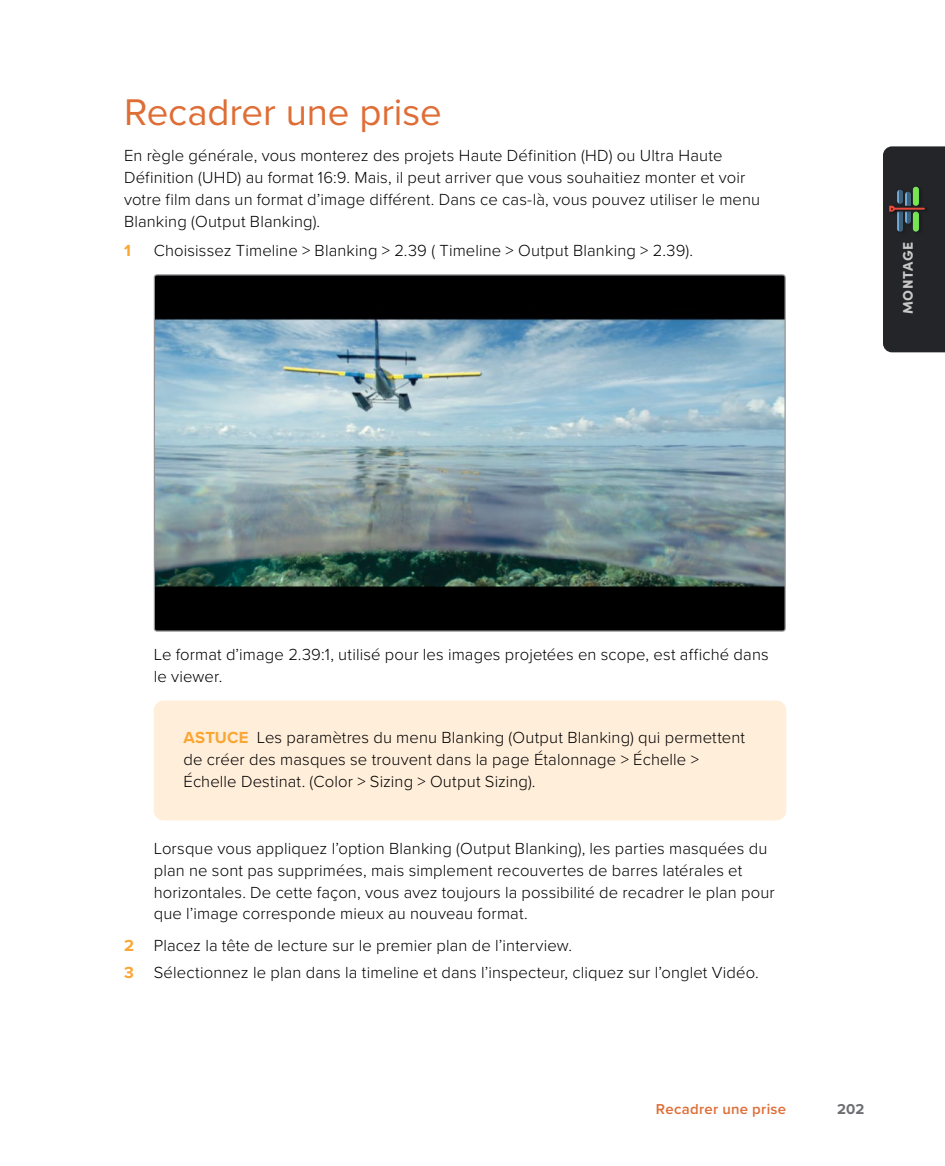
<style>
.page{position:relative;width:945px;height:1166px;background:#fff}
.page>*{position:absolute;margin:0;border:0;box-sizing:border-box;transform-origin:0 0}
.t1{font:38.5px "Proxima Nova";letter-spacing:-.005em;color:#df6d36}
.t2{font:300 16.62px/21.9px "Proxima Nova";letter-spacing:.005em;color:#000}
.t3{font:700 16.62px "Proxima Nova";color:#faa634}
.t4{font:600 14.88px "Proxima Nova";letter-spacing:.02em;color:#df6d36}
.t5{font:700 14.88px "Proxima Nova";color:#6d6e71}
.t6{font:900 14px "Sofia Pro";letter-spacing:.04em;color:#c8c8c8}
.s1{font-weight:700;color:#faa634}
</style>
<div class="page">
<div style="left:154px;top:700px;width:632px;height:120px;background:#ffeeda;border-radius:10px"></div>
<img style="left:154px;top:276px;width:630px;height:355px">
<svg style="left:883px;top:146px;width:62px;height:206px;background:#282b2d"></svg>
<h1 class="t1" style="left:124px;top:83px;width:319px">Recadrer une prise</h1>
<p class="t2" style="left:124px;top:144px;width:638px">En règle générale, vous monterez des projets Haute Définition (HD) ou Ultra Haute Définition (UHD) au format 16:9. Mais, il peut arriver que vous souhaitiez monter et voir votre film dans un format d’image différent. Dans ce cas-là, vous pouvez utiliser le menu Blanking (Output Blanking).</p>
<p class="t3" style="left:124px;top:238px;width:8px">1</p>
<p class="t2" style="left:154px;top:239px;width:541px">Choisissez Timeline &gt; Blanking &gt; 2.39 ( Timeline &gt; Output Blanking &gt; 2.39).</p>
<p class="t6" style="left:897px;top:314px;width:73px;rotate:-90deg">MONTAGE</p>
<p class="t2" style="left:154px;top:642px;width:616px">Le format d’image 2.39:1, utilisé pour les images projetées en scope, est affiché dans le viewer.</p>
<p class="t2" style="left:184px;top:726px;width:563px"><span class="s1">ASTUCE</span> Les paramètres du menu Blanking (Output Blanking) qui permettent de créer des masques se trouvent dans la page Étalonnage &gt; Échelle &gt;<br>Échelle Destinat. (Color &gt; Sizing &gt; Output Sizing).</p>
<p class="t2" style="left:154px;top:836px;width:623px">Lorsque vous appliquez l’option Blanking (Output Blanking), les parties masquées du plan ne sont pas supprimées, mais simplement recouvertes de barres latérales et horizontales. De cette façon, vous avez toujours la possibilité de recadrer le plan pour que l’image corresponde mieux au nouveau format.</p>
<p class="t2" style="left:124px;top:931px;width:636px;line-height:26.8px"><span class="s1">2</span> Placez la tête de lecture sur le premier plan de l’interview.<br><span class="s1">3</span> Sélectionnez le plan dans la timeline et dans l’inspecteur, cliquez sur l’onglet Vidéo.</p>
<p class="t4" style="left:656px;top:1097px;width:132px">Recadrer une prise</p>
<p class="t5" style="left:837px;top:1097px;width:29px">202</p>
</div>
